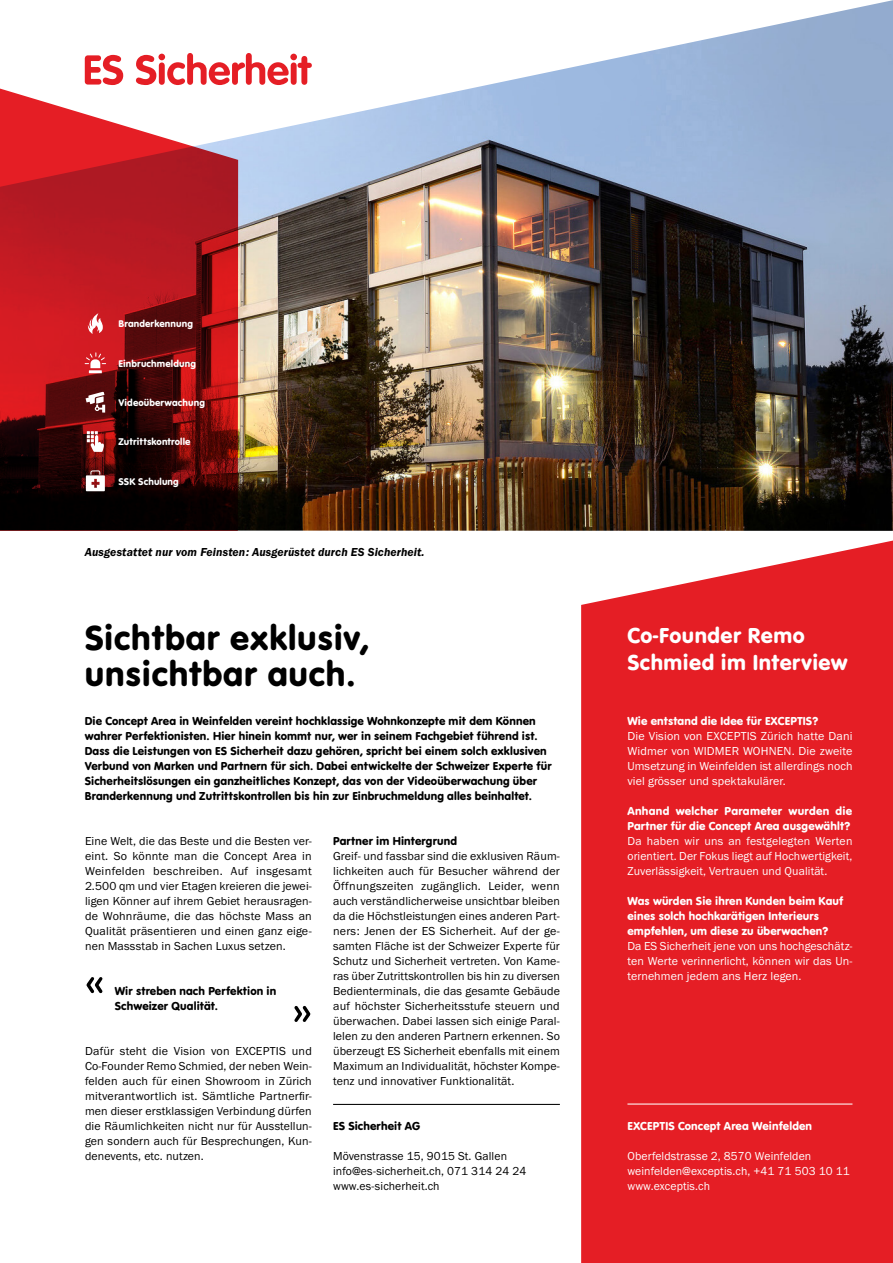
<style>
.page{position:relative;width:893px;height:1263px;background:#fff}
.page>*{position:absolute;margin:0;border:0;box-sizing:border-box;transform-origin:0 0}
.t1{font:36px/36px "VAG Rundschrift D";letter-spacing:.02em;color:#000}
.t2{font:22.5px/27px "VAG Rundschrift D";letter-spacing:.02em;color:#fff}
.t3{font:12px/15px "Franklin Gothic URW Boo";letter-spacing:.01em;color:#000;text-align:justify}
.t4{font:12px/15px "VAG Rundschrift D";letter-spacing:.01em;color:#000}
.t5{font:12px/15px "Franklin Gothic URW Boo";letter-spacing:.01em;color:#fff;text-align:justify}
.t6{font:12px/15px "VAG Rundschrift D";letter-spacing:.01em;color:#fff}
.t7{font:12px "Franklin Gothic URW Dem Ita";letter-spacing:.01em;color:#000}
.t8{font:10.2px "VAG Rundschrift D";letter-spacing:.01em;color:#fff}
</style>
<div class="page">
<img style="left:84px;top:0;width:809px;height:531px">
<svg style="left:0;top:85px;width:238px;height:446px;background:#94262b"></svg>
<svg style="left:87px;top:313px;width:18px;height:21px"></svg>
<svg style="left:85px;top:353px;width:21px;height:20px"></svg>
<svg style="left:85px;top:391px;width:20px;height:22px"></svg>
<svg style="left:87px;top:431px;width:18px;height:21px"></svg>
<svg style="left:86px;top:470px;width:19px;height:21px"></svg>
<svg style="left:86px;top:977px;width:17px;height:17px"></svg>
<svg style="left:294px;top:1005px;width:17px;height:17px"></svg>
<hr style="left:333px;top:1104px;width:227px;height:1px;background:#000">
<div style="left:581px;top:540px;width:312px;height:723px;background:#e51e25"></div>
<hr style="left:627px;top:1103px;width:225px;height:1px;background:#fff">
<p class="t8" style="left:119px;top:318px;width:76px">Branderkennung</p>
<p class="t8" style="left:119px;top:357px;width:79px">Einbruchmeldung</p>
<p class="t8" style="left:119px;top:396px;width:88px">Videoüberwachung</p>
<p class="t8" style="left:119px;top:436px;width:74px">Zutrittskontrolle</p>
<p class="t8" style="left:119px;top:475px;width:62px">SSK Schulung</p>
<p class="t7" style="left:85px;top:544px;width:341px">Ausgestattet nur vom Feinsten: Ausgerüstet durch ES Sicherheit.</p>
<h1 class="t1" style="left:85px;top:620px;width:286px">Sichtbar exklusiv, unsichtbar auch.</h1>
<p class="t4" style="left:85px;top:713px;width:469px">Die Concept Area in Weinfelden vereint hochklassige Wohnkonzepte mit dem Können wahrer Perfektionisten. Hier hinein kommt nur, wer in seinem Fachgebiet führend ist.<br>Dass die Leistungen von ES Sicherheit dazu gehören, spricht bei einem solch exklusiven Verbund von Marken und Partnern für sich. Dabei entwickelte der Schweizer Experte für Sicherheitslösungen ein ganzheitliches Konzept, das von der Videoüberwachung über Branderkennung und Zutrittskontrollen bis hin zur Einbruchmeldung alles beinhaltet.</p>
<p class="t3" style="left:85px;top:833px;width:228px">Eine Welt, die das Beste und die Besten ver&shy;eint. So könnte man die Concept Area in Weinfelden beschreiben. Auf insgesamt 2.500 qm und vier Etagen kreieren die jewei&shy;ligen Könner auf ihrem Gebiet herausragen&shy;de Wohnräume, die das höchste Mass an Qualität präsentieren und einen ganz eige&shy;nen Massstab in Sachen Luxus setzen.</p>
<p class="t4" style="left:115px;top:983px;width:163px">Wir streben nach Perfektion in<br>Schweizer Qualität.</p>
<p class="t3" style="left:85px;top:1043px;width:228px">Dafür steht die Vision von EXCEPTIS und Co-Founder Remo Schmied, der neben Wein&shy;felden auch für einen Showroom in Zürich mitverantwortlich ist. Sämtliche Partnerfir&shy;men dieser erstklassigen Verbindung dürfen die Räumlichkeiten nicht nur für Ausstellun&shy;gen sondern auch für Besprechungen, Kun&shy;denevents, etc. nutzen.</p>
<p class="t4" style="left:333px;top:834px;width:125px">Partner im Hintergrund</p>
<p class="t3" style="left:333px;top:849px;width:228px">Greif- und fassbar sind die exklusiven Räum&shy;lichkeiten auch für Besucher während der Öffnungszeiten zugänglich. Leider, wenn auch verständlicherweise unsichtbar bleiben da die Höchstleistungen eines anderen Part&shy;ners: Jenen der ES Sicherheit. Auf der ge&shy;samten Fläche ist der Schweizer Experte für Schutz und Sicherheit vertreten. Von Kame&shy;ras über Zutrittskontrollen bis hin zu diversen Bedienterminals, die das gesamte Gebäude auf höchster Sicherheitsstufe steuern und überwachen. Dabei lassen sich einige Paral&shy;lelen zu den anderen Partnern erkennen. So überzeugt ES Sicherheit ebenfalls mit einem Maximum an Individualität, höchster Kompe&shy;tenz und innovativer Funktionalität.</p>
<p class="t4" style="left:333px;top:1119px;width:88px">ES Sicherheit AG</p>
<p class="t3" style="left:333px;top:1149px;width:195px;text-align:left">Mövenstrasse 15, 9015 St. Gallen info@es-sicherheit.ch, 071 314 24 24 www.es-sicherheit.ch</p>
<h2 class="t2" style="left:627px;top:622px;width:222px">Co-Founder Remo<br>Schmied im Interview</h2>
<p class="t6" style="left:627px;top:713px;width:192px">Wie entstand die Idee für EXCEPTIS?</p>
<p class="t5" style="left:627px;top:728px;width:227px">Die Vision von EXCEPTIS Zürich hatte Dani Widmer von WIDMER WOHNEN. Die zweite Umsetzung in Weinfelden ist allerdings noch viel grösser und spektakulärer.</p>
<p class="t6" style="left:627px;top:803px;width:226px">Anhand welcher Parameter wurden die<br>Partner für die Concept Area ausgewählt?</p>
<p class="t5" style="left:627px;top:833px;width:226px">Da haben wir uns an festgelegten Werten orientiert. Der Fokus liegt auf Hochwertigkeit, Zuverlässigkeit, Vertrauen und Qualität.</p>
<p class="t6" style="left:627px;top:893px;width:217px">Was würden Sie ihren Kunden beim Kauf eines solch hochkarätigen Interieurs empfehlen, um diese zu überwachen?</p>
<p class="t5" style="left:627px;top:938px;width:227px">Da ES Sicherheit jene von uns hochgeschätz&shy;ten Werte verinnerlicht, können wir das Un&shy;ternehmen jedem ans Herz legen.</p>
<p class="t6" style="left:627px;top:1118px;width:186px">EXCEPTIS Concept Area Weinfelden</p>
<p class="t5" style="left:627px;top:1148px;width:224px;text-align:left">Oberfeldstrasse 2, 8570 Weinfelden weinfelden@exceptis.ch, +41 71 503 10 11 www.exceptis.ch</p>
</div>
